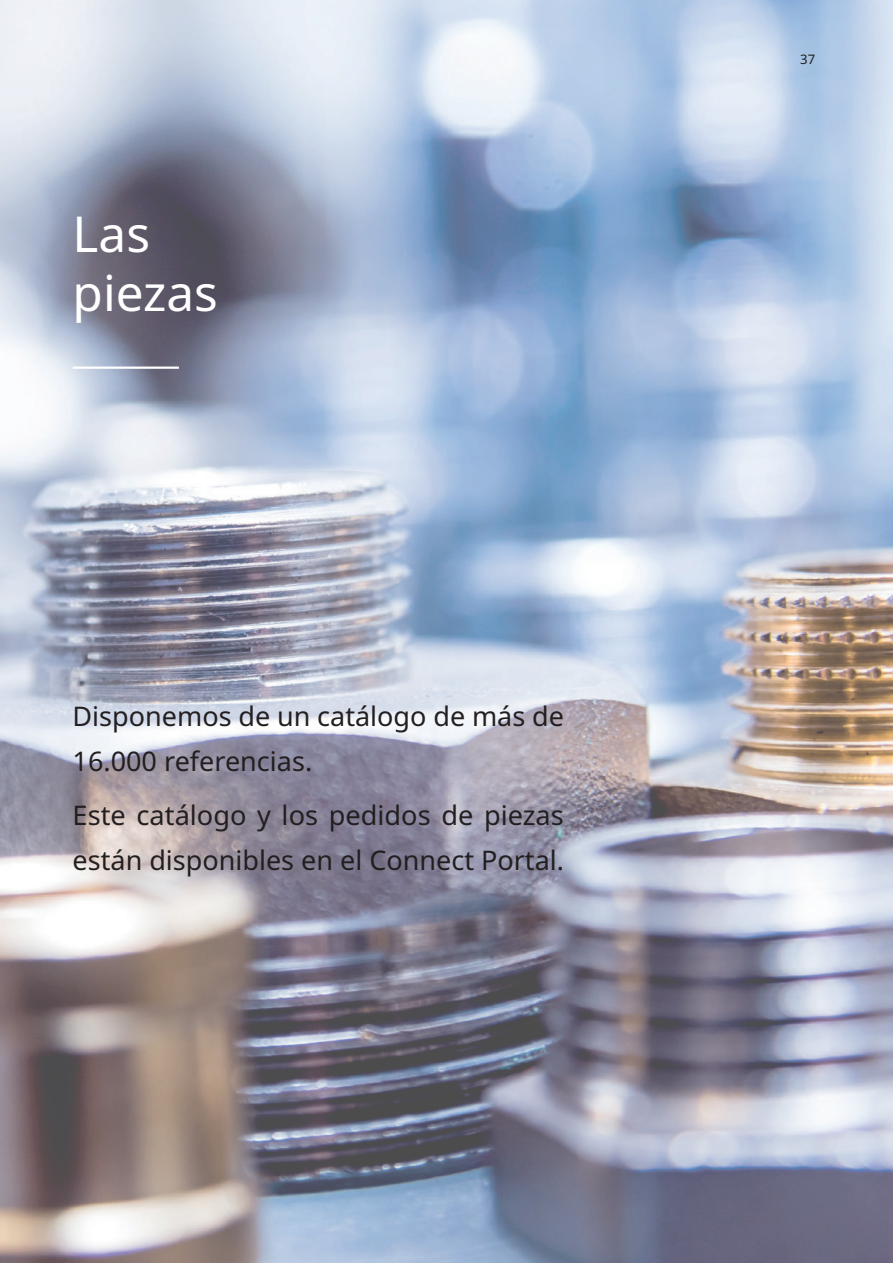
<style>
.page{position:relative;width:893px;height:1263px;background:#fff}
.page>*{position:absolute;margin:0;border:0;box-sizing:border-box;transform-origin:0 0}
.t1{font:49.5px/59.4px "Noto Sans";color:#fff}
.t2{font:27px/45px "Noto Sans";color:#231f20}
.t3{font:13.2px "Noto Sans";color:#231f20}
</style>
<div class="page">
<img style="left:0;top:0;width:893px;height:1263px">
<h1 class="t1" style="left:73px;top:205px;width:147px">Las piezas</h1>
<p class="t2" style="left:73px;top:695px;width:493px">Disponemos de un catálogo de más de<br>16.000 referencias.</p>
<p class="t2" style="left:73px;top:793px;width:493px">Este catálogo y los pedidos de piezas están disponibles en el Connect Portal.</p>
<p class="t3" style="left:800px;top:50px;width:17px">37</p>
</div>
